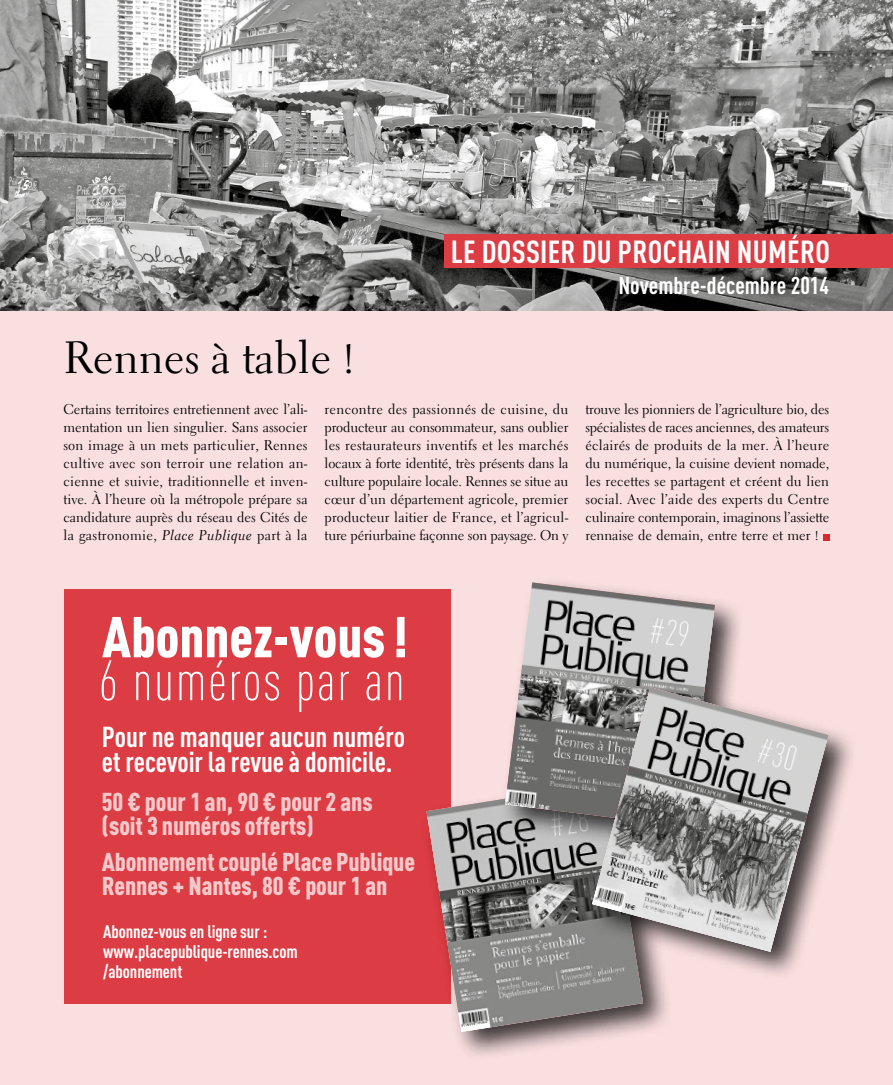
<style>
.page{position:relative;width:893px;height:1085px;background:#fff}
.page>*{position:absolute;margin:0;border:0;box-sizing:border-box;transform-origin:0 0}
.t1{font:900 condensed 56.55px "DINOT";color:#fff}
.t2{font:300 condensed 55.8px "DINOT";letter-spacing:.03em;color:#fff}
.t3{font:45px "Electra LT Std";color:#000}
.t4{font:700 condensed 31.5px "DINOT";letter-spacing:.01em;color:#fff}
.t5{font:700 condensed 28.5px/25.5px "DINOT";letter-spacing:-.005em;color:#fff}
.t6{font:900 condensed 25.5px/24px "DINOT";letter-spacing:-.005em;color:#f5c9cb}
.t7{font:700 condensed 24px "DINOT";color:#fff}
.t8{font:700 condensed 18px/19.5px "DINOT";letter-spacing:-.005em;color:#fff}
.t9{font:14.1px/18px "Electra LT Std";letter-spacing:-.005em;color:#000;text-align:justify}
.s1{font-family:"Electra LT Std Cursive"}
</style>
<div class="page">
<div style="left:0;top:0;width:893px;height:1084px;background:#f9dfe0"></div>
<img style="left:0;top:0;width:893px;height:310px">
<svg style="left:823px;top:534px;width:6px;height:6px"></svg>
<div style="left:64px;top:588px;width:387px;height:414px;background:#dc3c43"></div>
<div style="left:421px;top:776px;width:252px;height:285px;background:#000;opacity:.75"></div>
<img style="left:426px;top:782px;width:217px;height:249px">
<div style="left:500px;top:577px;width:245px;height:279px;background:#000;opacity:.75"></div>
<img style="left:505px;top:582px;width:210px;height:244px">
<div style="left:587px;top:682px;width:271px;height:298px;background:#000;opacity:.75"></div>
<img style="left:592px;top:687px;width:236px;height:264px">
<div style="left:445px;top:234px;width:448px;height:33px;background:#dc3c43"></div>
<h3 class="t4" style="left:451px;top:232px;width:381px">le dossier du prochain numéro</h3>
<h3 class="t7" style="left:618px;top:270px;width:212px">Novembre-décembre 2014</h3>
<h3 class="t3" style="left:64px;top:330px;width:293px">Rennes à table !</h3>
<p class="t9" style="left:325px;top:400px;width:245px">rencontre des passionnés de cuisine, du producteur au consommateur, sans oublier les restaurateurs inventifs et les marchés locaux à forte identité, très présents dans la culture populaire locale. Rennes se situe au cœur d’un département agricole, premier producteur laitier de France, et l’agricul&shy;ture périurbaine façonne son paysage. On y</p>
<p class="t9" style="left:585px;top:400px;width:245px">trouve les pionniers de l’agriculture bio, des spécialistes de races anciennes, des amateurs éclairés de produits de la mer. À l’heure du numérique, la cuisine devient nomade, les recettes se partagent et créent du lien social. Avec l’aide des experts du Centre culinaire contemporain, imaginons l’assiette rennaise de demain, entre terre et mer !</p>
<p class="t9" style="left:63px;top:400px;width:246px">Certains territoires entretiennent avec l’ali&shy;mentation un lien singulier. Sans associer son image à un mets particulier, Rennes cultive avec son terroir une relation an&shy;cienne et suivie, traditionnelle et inven&shy;tive. À l’heure où la métropole prépare sa candidature auprès du réseau des Cités de la gastronomie, <span class="s1">Place Publique</span> part à la</p>
<h1 class="t1" style="left:102px;top:601px;width:308px">Abonnez-vous !</h1>
<h2 class="t2" style="left:99px;top:648px;width:307px">6 numéros par an</h2>
<h3 class="t5" style="left:102px;top:723px;width:305px">Pour ne manquer aucun numéro et recevoir la revue à domicile.</h3>
<h3 class="t6" style="left:102px;top:789px;width:272px">50 € pour 1 an, 90 € pour 2 ans (soit 3 numéros offerts)</h3>
<h3 class="t6" style="left:102px;top:849px;width:315px">Abonnement couplé Place Publique<br>Rennes + Nantes, 80 € pour 1 an</h3>
<p class="t8" style="left:103px;top:921px;width:196px">Abonnez-vous en ligne sur : www.placepublique-rennes.com /abonnement</p>
</div>
